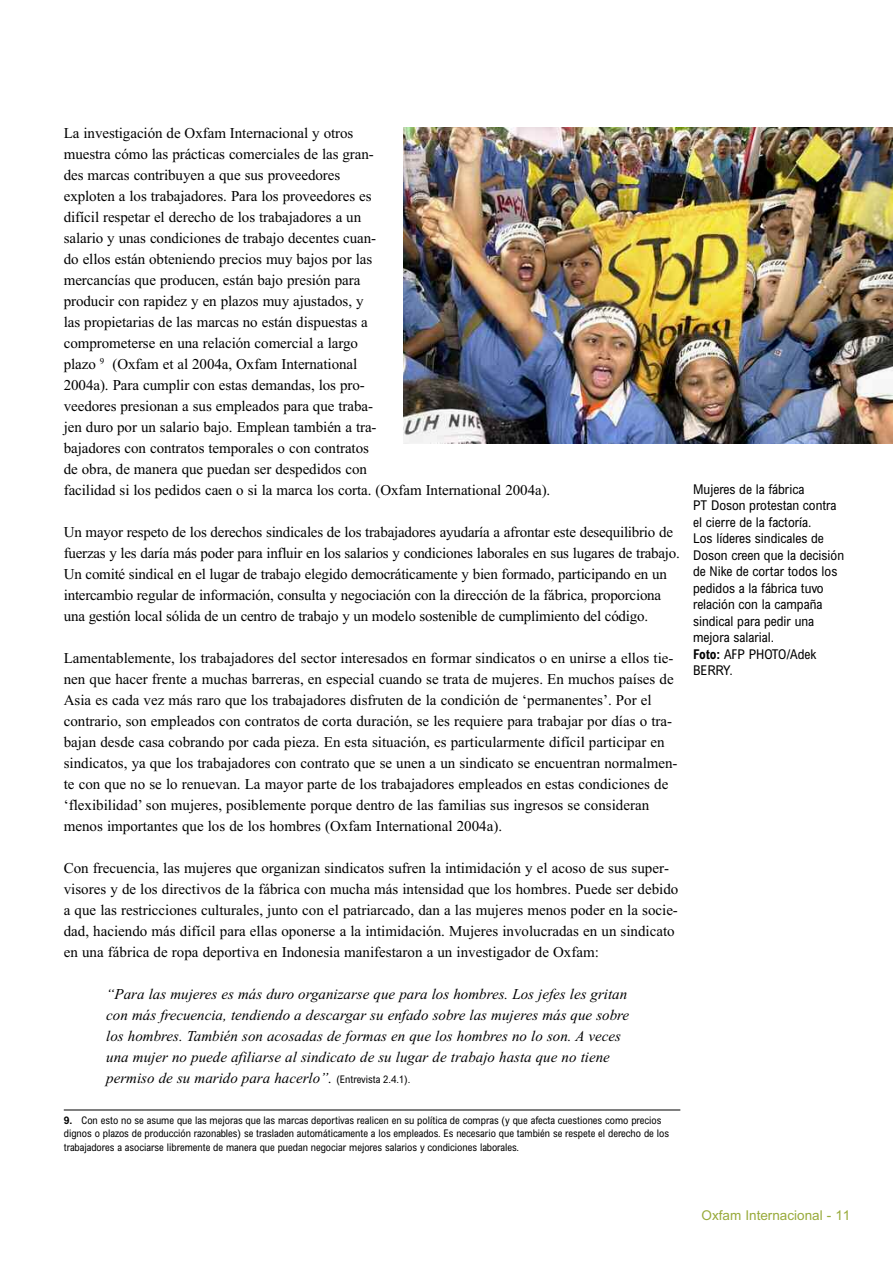
<style>
.page{position:relative;width:893px;height:1263px;background:#fff}
.page>*{position:absolute;margin:0;border:0;box-sizing:border-box;transform-origin:0 0}
.t1{font:15px/21px "Times New Roman";letter-spacing:-.005em;color:#000}
.t2{font:italic 15px/21px "Times New Roman";color:#000}
.t3{font:condensed 13.5px/16.5px "Arial";color:#000}
.t4{font:13.5px "Arial";color:#98aa3a}
.t5{font:condensed 10.5px/13.5px "Arial";color:#000}
.s1{font-family:"Arial";font-style:normal;font-stretch:condensed;font-size:10.5px}
.s2{font-weight:700;font-stretch:normal}
.s3{font-weight:700}
</style>
<div class="page">
<img style="left:404px;top:128px;width:489px;height:316px">
<hr style="left:64px;top:1110px;width:616px;height:1px;background:#000">
<p class="t1" style="left:64px;top:122px;width:488px">La investigación de Oxfam Internacional y otros<br>muestra cómo las prácticas comerciales de las gran-<br>des marcas contribuyen a que sus proveedores<br>exploten a los trabajadores. Para los proveedores es<br>difícil respetar el derecho de los trabajadores a un<br>salario y unas condiciones de trabajo decentes cuan-<br>do ellos están obteniendo precios muy bajos por las<br>mercancías que producen, están bajo presión para<br>producir con rapidez y en plazos muy ajustados, y<br>las propietarias de las marcas no están dispuestas a<br>comprometerse en una relación comercial a largo<br>plazo <sup>9</sup> (Oxfam et al 2004a, Oxfam International<br>2004a). Para cumplir con estas demandas, los pro-<br>veedores presionan a sus empleados para que traba-<br>jen duro por un salario bajo. Emplean también a tra-<br>bajadores con contratos temporales o con contratos<br>de obra, de manera que puedan ser despedidos con<br>facilidad si los pedidos caen o si la marca los corta. (Oxfam International 2004a).</p>
<p class="t1" style="left:64px;top:521px;width:618px">Un mayor respeto de los derechos sindicales de los trabajadores ayudaría a afrontar este desequilibrio de fuerzas y les daría más poder para influir en los salarios y condiciones laborales en sus lugares de trabajo.<br>Un comité sindical en el lugar de trabajo elegido democráticamente y bien formado, participando en un intercambio regular de información, consulta y negociación con la dirección de la fábrica, proporciona una gestión local sólida de un centro de trabajo y un modelo sostenible de cumplimiento del código.</p>
<p class="t1" style="left:64px;top:647px;width:615px">Lamentablemente, los trabajadores del sector interesados en formar sindicatos o en unirse a ellos tie&shy;nen que hacer frente a muchas barreras, en especial cuando se trata de mujeres. En muchos países de Asia es cada vez más raro que los trabajadores disfruten de la condición de ‘permanentes’. Por el contrario, son empleados con contratos de corta duración, se les requiere para trabajar por días o tra&shy;bajan desde casa cobrando por cada pieza. En esta situación, es particularmente difícil participar en sindicatos, ya que los trabajadores con contrato que se unen a un sindicato se encuentran normalmen&shy;te con que no se lo renuevan. La mayor parte de los trabajadores empleados en estas condiciones de ‘flexibilidad’ son mujeres, posiblemente porque dentro de las familias sus ingresos se consideran menos importantes que los de los hombres (Oxfam International 2004a).</p>
<p class="t1" style="left:64px;top:857px;width:616px">Con frecuencia, las mujeres que organizan sindicatos sufren la intimidación y el acoso de sus super&shy;visores y de los directivos de la fábrica con mucha más intensidad que los hombres. Puede ser debido a que las restricciones culturales, junto con el patriarcado, dan a las mujeres menos poder en la socie&shy;dad, haciendo más difícil para ellas oponerse a la intimidación. Mujeres involucradas en un sindicato en una fábrica de ropa deportiva en Indonesia manifestaron a un investigador de Oxfam:</p>
<p class="t2" style="left:106px;top:983px;width:524px">“Para las mujeres es más duro organizarse que para los hombres. Los jefes les gritan con más frecuencia, tendiendo a descargar su enfado sobre las mujeres más que sobre los hombres. También son acosadas de formas en que los hombres no lo son. A veces una mujer no puede afiliarse al sindicato de su lugar de trabajo hasta que no tiene permiso de su marido para hacerlo”. <span class="s1">(Entrevista 2.4.1).</span></p>
<p class="t5" style="left:64px;top:1114px;width:607px"><span class="s2">9.</span> Con esto no se asume que las mejoras que las marcas deportivas realicen en su política de compras (y que afecta cuestiones como precios dignos o plazos de producción razonables) se trasladen automáticamente a los empleados. Es necesario que también se respete el derecho de los trabajadores a asociarse libremente de manera que puedan negociar mejores salarios y condiciones laborales.</p>
<p class="t3" style="left:693px;top:482px;width:152px">Mujeres de la fábrica<br>PT Doson protestan contra el cierre de la factoría.<br>Los líderes sindicales de<br>Doson creen que la decisión de Nike de cortar todos los pedidos a la fábrica tuvo relación con la campaña sindical para pedir una mejora salarial.<br><span class="s3">Foto:</span> AFP PHOTO/Adek<br>BERRY.</p>
<p class="t4" style="left:701px;top:1207px;width:150px">Oxfam Internacional - 11</p>
</div>
